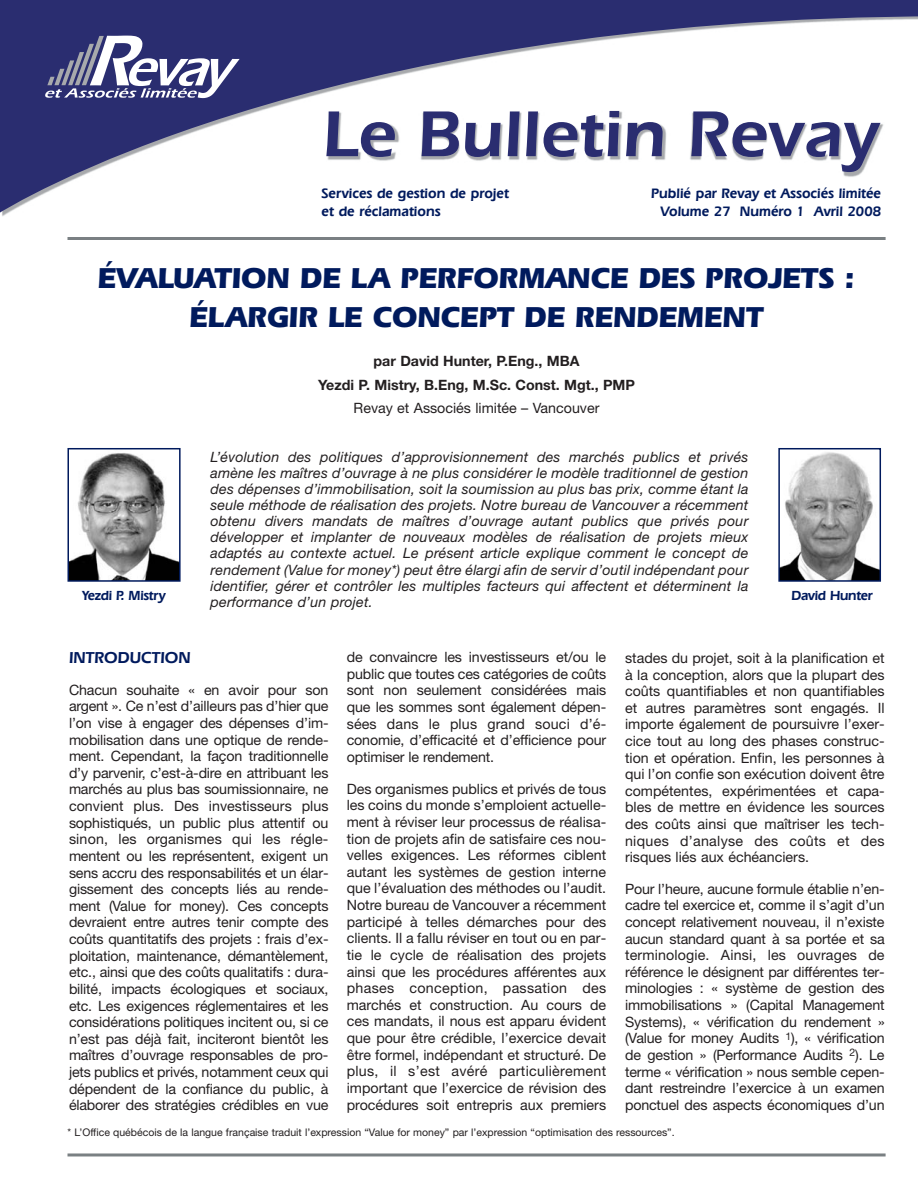
<style>
.page{position:relative;width:918px;height:1188px;background:#fff}
.page>*{position:absolute;margin:0;border:0;box-sizing:border-box;transform-origin:0 0}
.t1{font:700 30px/39px "Eras IT Cby BT";letter-spacing:-.005em;color:#001a5d;text-align:center}
.t2{font:600 16.5px "Eras IT Cby BT";color:#001a5d}
.t3{font:14.25px/16.6px "Helvetica Neue";letter-spacing:-.01em;color:#231f20;text-align:justify}
.t4{font:italic 14.25px/16.2px "Helvetica Neue";letter-spacing:.01em;color:#231f20;text-align:justify}
.t5{font:600 14.25px/18px "Eras IT Cby BT";color:#001a5d}
.t6{font:700 14.25px/23.7px "Helvetica Neue";color:#231f20;text-align:center}
.t7{font:600 13.8px "Eras IT Cby BT";letter-spacing:-.02em;color:#001a5d}
.t8{font:10.5px "Helvetica Neue";color:#231f20}
</style>
<div class="page">
<hr style="left:68px;top:1153px;width:818px;height:3px;background:#7a8083">
<hr style="left:68px;top:237px;width:818px;height:3px;background:#7a8083">
<svg style="left:0;top:0;width:918px;height:213px"></svg>
<svg style="left:45px;top:36px;width:195px;height:62px"></svg>
<img style="left:327px;top:111px;width:558px;height:66px">
<svg style="left:326px;top:111px;width:69px;height:46px"></svg>
<svg style="left:422px;top:111px;width:37px;height:45px"></svg>
<svg style="left:465px;top:123px;width:36px;height:34px"></svg>
<svg style="left:508px;top:111px;width:12px;height:45px"></svg>
<svg style="left:526px;top:111px;width:12px;height:45px"></svg>
<svg style="left:544px;top:111px;width:75px;height:46px"></svg>
<svg style="left:626px;top:122px;width:37px;height:34px"></svg>
<svg style="left:691px;top:111px;width:190px;height:61px"></svg>
<img style="left:70px;top:453px;width:108px;height:126px">
<div style="left:67px;top:448px;width:114px;height:134px;border:2px solid #001a5d"></div>
<img style="left:781px;top:452px;width:97px;height:127px">
<div style="left:778px;top:448px;width:103px;height:134px;border:2px solid #001a5d"></div>
<p class="t5" style="left:322px;top:186px;width:189px">Services de gestion de projet et de réclamations</p>
<p class="t5" style="left:651px;top:186px;width:231px;text-align:right">Publié par Revay et Associés limitée<br>Volume 27 Numéro 1 Avril 2008</p>
<h1 class="t1" style="left:98px;top:262px;width:759px">ÉVALUATION DE LA PERFORMANCE DES PROJETS :<br>ÉLARGIR LE CONCEPT DE RENDEMENT</h1>
<p class="t6" style="left:318px;top:350px;width:319px">par David Hunter, P.Eng., MBA<br>Yezdi P. Mistry, B.Eng, M.Sc. Const. Mgt., PMP</p>
<p class="t3" style="left:354px;top:401px;width:247px">Revay et Associés limitée – Vancouver</p>
<p class="t4" style="left:211px;top:450px;width:539px">L’évolution des politiques d’approvisionnement des marchés publics et privés amène les maîtres d’ouvrage à ne plus considérer le modèle traditionnel de gestion des dépenses d’immobilisation, soit la soumission au plus bas prix, comme étant la seule méthode de réalisation des projets. Notre bureau de Vancouver a récemment obtenu divers mandats de maîtres d’ouvrage autant publics que privés pour développer et implanter de nouveaux modèles de réalisation de projets mieux adaptés au contexte actuel. Le présent article explique comment le concept de rendement (Value for money*) peut être élargi afin de servir d’outil indépendant pour identifier, gérer et contrôler les multiples facteurs qui affectent et déterminent la performance d’un projet.</p>
<p class="t7" style="left:82px;top:590px;width:85px">Yezdi P. Mistry</p>
<p class="t7" style="left:791px;top:590px;width:83px">David Hunter</p>
<p class="t2" style="left:69px;top:652px;width:123px">INTRODUCTION</p>
<p class="t3" style="left:69px;top:683px;width:261px">Chacun souhaite « en avoir pour son argent ». Ce n’est d’ailleurs pas d’hier que l’on vise à engager des dépenses d’im&shy;mobilisation dans une optique de rende&shy;ment. Cependant, la façon traditionnelle d’y parvenir, c’est-à-dire en attribuant les marchés au plus bas soumissionnaire, ne convient plus. Des investisseurs plus sophistiqués, un public plus attentif ou sinon, les organismes qui les régle&shy;mentent ou les représentent, exigent un sens accru des responsabilités et un élar&shy;gissement des concepts liés au rende&shy;ment (Value for money). Ces concepts devraient entre autres tenir compte des coûts quantitatifs des projets : frais d’ex&shy;ploitation, maintenance, démantèlement, etc., ainsi que des coûts qualitatifs : dura&shy;bilité, impacts écologiques et sociaux, etc. Les exigences réglementaires et les considérations politiques incitent ou, si ce n’est pas déjà fait, inciteront bientôt les maîtres d’ouvrage responsables de pro&shy;jets publics et privés, notamment ceux qui dépendent de la confiance du public, à élaborer des stratégies crédibles en vue</p>
<p class="t3" style="left:347px;top:650px;width:261px">de convaincre les investisseurs et/ou le public que toutes ces catégories de coûts sont non seulement considérées mais que les sommes sont également dépen&shy;sées dans le plus grand souci d’é&shy;conomie, d’efficacité et d’efficience pour optimiser le rendement.</p>
<p class="t3" style="left:347px;top:782px;width:261px">Des organismes publics et privés de tous les coins du monde s’emploient actuelle&shy;ment à réviser leur processus de réalisa&shy;tion de projets afin de satisfaire ces nou&shy;velles exigences. Les réformes ciblent autant les systèmes de gestion interne que l’évaluation des méthodes ou l’audit.<br>Notre bureau de Vancouver a récemment participé à telles démarches pour des clients. Il a fallu réviser en tout ou en par&shy;tie le cycle de réalisation des projets ainsi que les procédures afférentes aux phases conception, passation des marchés et construction. Au cours de ces mandats, il nous est apparu évident que pour être crédible, l’exercice devait être formel, indépendant et structuré. De plus, il s’est avéré particulièrement important que l’exercice de révision des procédures soit entrepris aux premiers</p>
<p class="t3" style="left:625px;top:651px;width:261px">stades du projet, soit à la planification et à la conception, alors que la plupart des coûts quantifiables et non quantifiables et autres paramètres sont engagés. Il importe également de poursuivre l’exer&shy;cice tout au long des phases construc&shy;tion et opération. Enfin, les personnes à qui l’on confie son exécution doivent être compétentes, expérimentées et capa&shy;bles de mettre en évidence les sources des coûts ainsi que maîtriser les tech&shy;niques d’analyse des coûts et des risques liés aux échéanciers.</p>
<p class="t3" style="left:625px;top:882px;width:261px">Pour l’heure, aucune formule établie n’en&shy;cadre tel exercice et, comme il s’agit d’un concept relativement nouveau, il n’existe aucun standard quant à sa portée et sa terminologie. Ainsi, les ouvrages de référence le désignent par différentes ter&shy;minologies : « système de gestion des immobilisations » (Capital Management Systems), « vérification du rendement » (Value for money Audits <sup>1</sup>), « vérification de gestion » (Performance Audits <sup>2</sup>). Le terme « vérification » nous semble cepen&shy;dant restreindre l’exercice à un examen ponctuel des aspects économiques d’un</p>
<p class="t8" style="left:68px;top:1129px;width:609px">* L’Office québécois de la langue française traduit l’expression “Value for money” par l’expression “optimisation des ressources”.</p>
</div>
